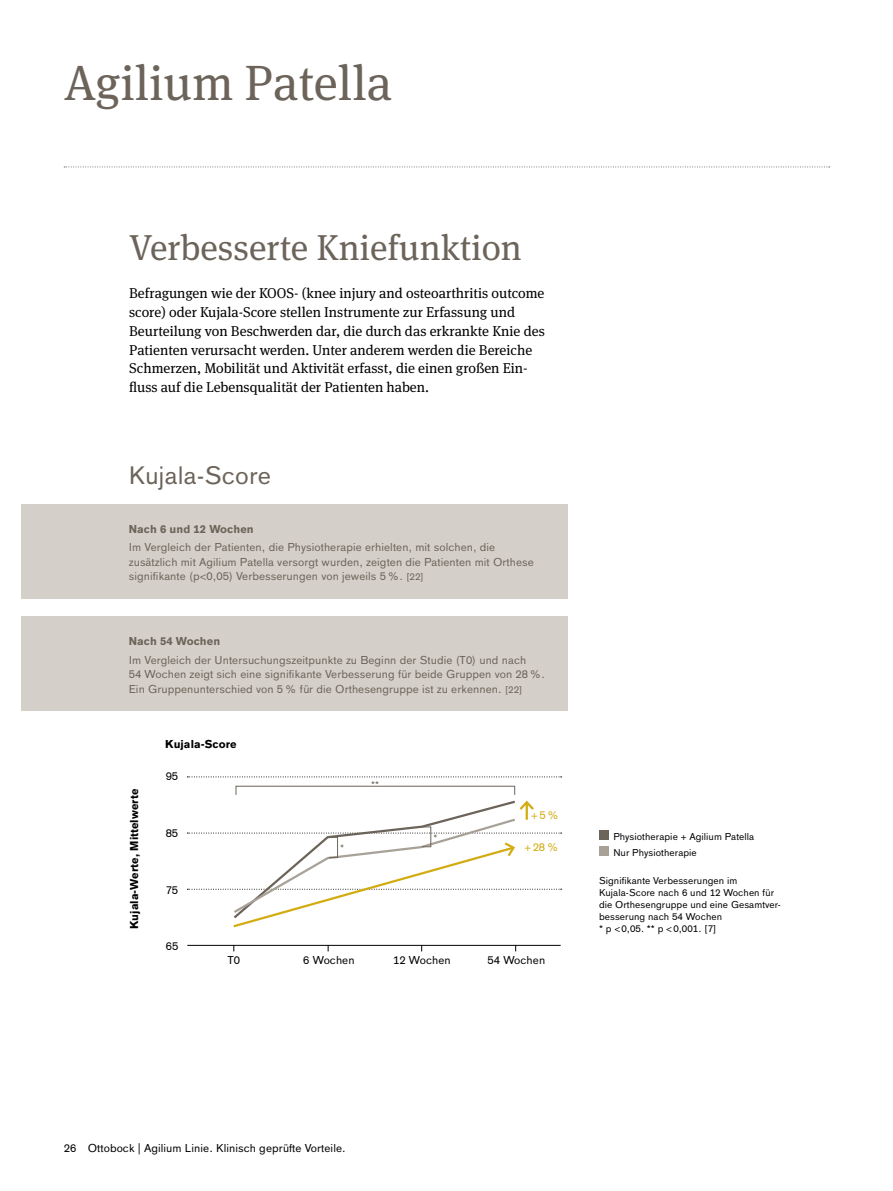
<style>
.page{position:relative;width:893px;height:1191px;background:#fff}
.page>*{position:absolute;margin:0;border:0;box-sizing:border-box;transform-origin:0 0}
.t1{font:49.5px "OBO Serif";color:#6c645a}
.t2{font:36px "OBO Serif";color:#6c645a}
.t3{font:24.75px "OBO Sans";letter-spacing:.005em;color:#6c645a}
.t4{font:14.25px/18.8px "OBO Serif";color:#000}
.t5{font:11.25px/14.2px "OBO Sans";letter-spacing:.005em;color:#6c645a}
.t6{font:11.25px "OBO Sans";letter-spacing:.005em;color:#000}
.t7{font:700 11.25px "OBO Sans";letter-spacing:.005em;color:#000}
.t8{font:700 11.25px "OBO Sans";letter-spacing:.005em;color:#6c645a}
.t9{font:11.25px "OBO Sans";color:#d2ac11}
.t10{font:9.75px/12px "OBO Sans";letter-spacing:.005em;color:#000}
.t11{font:9.75px "OBO Sans";color:#6c645a}
.s1{font-size:9.75px}
</style>
<div class="page">
<svg style="left:64px;top:167px;width:766px;height:1px"></svg>
<div style="left:21px;top:504px;width:547px;height:94px;background:#d4d0c9"></div>
<div style="left:21px;top:616px;width:547px;height:95px;background:#d4d0c9"></div>
<div style="left:599px;top:830px;width:9px;height:10px;background:#6c645a"></div>
<div style="left:599px;top:846px;width:9px;height:10px;background:#a8a198"></div>
<hr style="left:187px;top:945px;width:374px;height:1px;background:#000">
<svg style="left:187px;top:776px;width:375px;height:1px"></svg>
<svg style="left:187px;top:800px;width:375px;height:128px"></svg>
<div style="left:422px;top:826px;width:9px;height:21px;border:1px solid #6c645a"></div>
<div style="left:236px;top:786px;width:279px;height:9px;border:1px solid #6c645a"></div>
<div style="left:329px;top:837px;width:9px;height:20px;border:1px solid #6c645a"></div>
<h1 class="t1" style="left:64px;top:54px;width:330px">Agilium Patella</h1>
<h2 class="t2" style="left:129px;top:227px;width:394px">Verbesserte Kniefunktion</h2>
<p class="t4" style="left:129px;top:284px;width:417px">Befragungen wie der KOOS- (knee injury and osteoarthritis outcome score) oder Kujala-Score stellen Instrumente zur Erfassung und Beurteilung von Beschwerden dar, die durch das erkrankte Knie des Patienten verursacht werden. Unter anderem werden die Bereiche Schmerzen, Mobilität und Aktivität erfasst, die einen großen Ein&shy;fluss auf die Lebensqualität der Patienten haben.</p>
<h3 class="t3" style="left:129px;top:461px;width:144px">Kujala-Score</h3>
<p class="t8" style="left:129px;top:522px;width:126px">Nach 6 und 12 Wochen</p>
<p class="t5" style="left:129px;top:540px;width:407px">Im Vergleich der Patienten, die Physiotherapie erhielten, mit solchen, die zusätzlich mit Agilium Patella versorgt wurden, zeigten die Patienten mit Orthese signifikante (p&lt;0,05) Verbesserungen von jeweils 5%. <span class="s1">[22]</span></p>
<p class="t8" style="left:129px;top:635px;width:93px">Nach 54 Wochen</p>
<p class="t5" style="left:129px;top:653px;width:418px">Im Vergleich der Untersuchungszeitpunkte zu Beginn der Studie (T0) und nach<br>54 Wochen zeigt sich eine signifikante Verbesserung für beide Gruppen von 28%.<br>Ein Gruppenunterschied von 5% für die Orthesengruppe ist zu erkennen. <span class="s1">[22]</span></p>
<p class="t7" style="left:128px;top:929px;width:142px;rotate:-90deg">Kujala-Werte, Mittelwerte</p>
<p class="t7" style="left:165px;top:738px;width:73px">Kujala-Score</p>
<p class="t6" style="left:166px;top:770px;width:14px">95</p>
<p class="t6" style="left:166px;top:827px;width:14px">85</p>
<p class="t6" style="left:166px;top:883px;width:14px">75</p>
<p class="t6" style="left:166px;top:939px;width:14px">65</p>
<p class="t11" style="left:346px;top:844px;width:5px;rotate:90deg">*</p>
<p class="t11" style="left:371px;top:778px;width:9px">**</p>
<p class="t11" style="left:439px;top:833px;width:5px;rotate:90deg">*</p>
<p class="t9" style="left:531px;top:809px;width:29px">+5%</p>
<p class="t9" style="left:524px;top:840px;width:36px">+28%</p>
<p class="t6" style="left:228px;top:953px;width:14px">T0</p>
<p class="t6" style="left:303px;top:953px;width:53px">6 Wochen</p>
<p class="t6" style="left:393px;top:953px;width:59px">12 Wochen</p>
<p class="t6" style="left:488px;top:954px;width:59px">54 Wochen</p>
<p class="t10" style="left:613px;top:828px;width:142px;line-height:16.2px">Physiotherapie + Agilium Patella<br>Nur Physiotherapie</p>
<p class="t10" style="left:599px;top:874px;width:183px">Signifikante Verbesserungen im<br>Kujala-Score nach 6 und 12 Wochen für die Orthesengruppe und eine Gesamtver&shy;besserung nach 54 Wochen<br>* p &lt;0,05. ** p &lt;0,001. [7]</p>
<p class="t6" style="left:64px;top:1141px;width:283px">26 Ottobock | Agilium Linie. Klinisch geprüfte Vorteile.</p>
</div>
